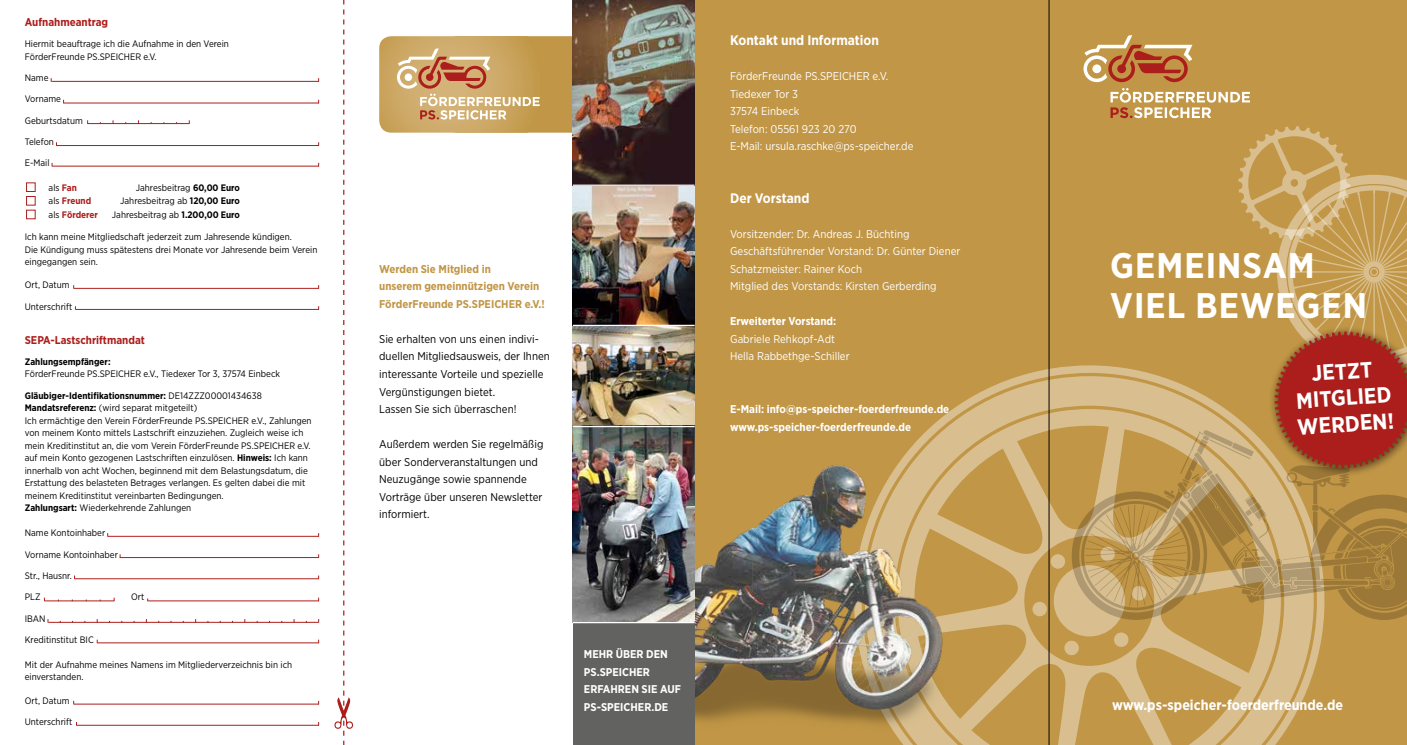
<style>
.page{position:relative;width:1407px;height:745px;background:#fff}
.page>*{position:absolute;margin:0;border:0;box-sizing:border-box;transform-origin:0 0}
.t1{font:700 35.5px/40px "Gotham Narrow";letter-spacing:.03em;color:#fff}
.t2{font:700 22.12px/26.2px "Gotham Narrow";color:#fff;text-align:center}
.t3{font:700 14.38px "Gotham Narrow";color:#fff}
.t4{font:700 13.75px "Gotham Narrow";color:#fff}
.t5{font:11.25px/17.5px "Gotham Narrow";color:#fff}
.t6{font:11.25px/17.5px "Gotham Narrow";color:#000}
.t7{font:700 11.25px/17.5px "Gotham Narrow";color:#fff}
.t8{font:700 11.25px/17.5px "Gotham Narrow";color:#c19646}
.t9{font:700 11.25px "Gotham Narrow";color:#ac1e1c}
.t10{font:9.38px/12.5px "Gotham Narrow";color:#000}
.t11{font:700 9.38px/13.8px "Gotham Narrow";color:#ac1e1c}
.t12{font:700 9.38px "Gotham Narrow";color:#000}
.s1{font-weight:400;color:#000}
.s2{font-weight:700}
</style>
<div class="page">
<div style="left:694px;top:0;width:713px;height:744px;background:#c19646"></div>
<img style="left:573px;top:326px;width:121px;height:99px">
<img style="left:379px;top:36px;width:18px;height:96px">
<svg style="left:397px;top:36px;width:176px;height:96px;background:#cca468"></svg>
<svg style="left:334px;top:0;width:19px;height:744px"></svg>
<hr style="left:48px;top:621px;width:270px;height:1px;background:#ac1e1c">
<hr style="left:45px;top:600px;width:69px;height:1px;background:#ac1e1c">
<hr style="left:108px;top:535px;width:211px;height:1px;background:#ac1e1c">
<hr style="left:120px;top:557px;width:199px;height:1px;background:#ac1e1c">
<hr style="left:75px;top:578px;width:244px;height:1px;background:#ac1e1c">
<hr style="left:148px;top:600px;width:171px;height:1px;background:#ac1e1c">
<hr style="left:97px;top:642px;width:222px;height:1px;background:#ac1e1c">
<hr style="left:74px;top:703px;width:245px;height:1px;background:#ac1e1c">
<hr style="left:77px;top:724px;width:242px;height:1px;background:#ac1e1c">
<hr style="left:74px;top:288px;width:245px;height:1px;background:#ac1e1c">
<hr style="left:76px;top:309px;width:243px;height:1px;background:#ac1e1c">
<hr style="left:88px;top:123px;width:101px;height:1px;background:#ac1e1c">
<hr style="left:51px;top:81px;width:268px;height:1px;background:#ac1e1c">
<hr style="left:64px;top:103px;width:255px;height:1px;background:#ac1e1c">
<hr style="left:52px;top:166px;width:267px;height:1px;background:#ac1e1c">
<hr style="left:56px;top:145px;width:263px;height:1px;background:#ac1e1c">
<div style="left:26px;top:182px;width:9px;height:10px;border:1px solid #ac1e1c"></div>
<div style="left:26px;top:210px;width:9px;height:9px;border:1px solid #ac1e1c"></div>
<div style="left:26px;top:196px;width:9px;height:9px;border:1px solid #ac1e1c"></div>
<svg style="left:906px;top:365px;width:418px;height:379px"></svg>
<svg style="left:1083px;top:35px;width:109px;height:47px"></svg>
<svg style="left:1110px;top:88px;width:140px;height:30px"></svg>
<svg style="left:1070px;top:126px;width:337px;height:493px"></svg>
<img style="left:694px;top:454px;width:252px;height:290px">
<div style="left:573px;top:622px;width:121px;height:122px;background:#626261"></div>
<img style="left:573px;top:427px;width:121px;height:194px">
<img style="left:573px;top:0;width:121px;height:324px">
<hr style="left:573px;top:184px;width:121px;height:2px;background:#fff">
<hr style="left:573px;top:621px;width:121px;height:2px;background:#fff">
<hr style="left:1049px;top:0;width:1px;height:744px;background:#000">
<p class="t9" style="left:25px;top:15px;width:85px">Aufnahmeantrag</p>
<p class="t10" style="left:25px;top:37px;width:206px">Hiermit beauftrage ich die Aufnahme in den Verein<br>FörderFreunde PS.SPEICHER e.V.</p>
<p class="t10" style="left:25px;top:71px;width:25px">Name</p>
<p class="t10" style="left:25px;top:92px;width:38px">Vorname</p>
<p class="t10" style="left:25px;top:114px;width:60px">Geburtsdatum</p>
<p class="t10" style="left:25px;top:135px;width:31px">Telefon</p>
<p class="t10" style="left:25px;top:156px;width:26px">E-Mail</p>
<p class="t11" style="left:49px;top:180px;width:51px"><span class="s1">als</span> Fan<br><span class="s1">als</span> Freund <span class="s1">als</span> Förderer</p>
<p class="t10" style="left:112px;top:180px;width:129px;line-height:13.8px;text-align:right">Jahresbeitrag <span class="s2">60,00 Euro<br></span>Jahresbeitrag ab <span class="s2">120,00 Euro<br></span>Jahresbeitrag ab <span class="s2">1.200,00 Euro</span></p>
<p class="t10" style="left:25px;top:230px;width:294px">Ich kann meine Mitgliedschaft jederzeit zum Jahresende kündigen.<br>Die Kündigung muss spätestens drei Monate vor Jahresende beim Verein eingegangen sein.</p>
<p class="t10" style="left:25px;top:278px;width:46px">Ort, Datum</p>
<p class="t10" style="left:25px;top:300px;width:49px">Unterschrift</p>
<p class="t9" style="left:25px;top:332px;width:122px">SEPA-Lastschriftmandat</p>
<p class="t12" style="left:25px;top:355px;width:87px">Zahlungsempfänger:</p>
<p class="t10" style="left:25px;top:367px;width:257px">FörderFreunde PS.SPEICHER e.V., Tiedexer Tor 3, 37574 Einbeck</p>
<p class="t10" style="left:25px;top:389px;width:288px"><span class="s2">Gläubiger-Identifikationsnummer:</span> DE14ZZZ00001434638<br><span class="s2">Mandatsreferenz:</span> (wird separat mitgeteilt)<br>Ich ermächtige den Verein FörderFreunde PS.SPEICHER e.V., Zahlungen von meinem Konto mittels Lastschrift einzuziehen. Zugleich weise ich mein Kreditinstitut an, die vom Verein FörderFreunde PS.SPEICHER e.V. auf mein Konto gezogenen Lastschriften einzulösen. <span class="s2">Hinweis:</span> Ich kann innerhalb von acht Wochen, beginnend mit dem Belastungsdatum, die Erstattung des belasteten Betrages verlangen. Es gelten dabei die mit meinem Kreditinstitut vereinbarten Bedingungen.<br><span class="s2">Zahlungsart:</span> Wiederkehrende Zahlungen</p>
<p class="t10" style="left:25px;top:526px;width:82px">Name Kontoinhaber</p>
<p class="t10" style="left:25px;top:547px;width:95px">Vorname Kontoinhaber</p>
<p class="t10" style="left:25px;top:569px;width:49px">Str., Hausnr.</p>
<p class="t10" style="left:25px;top:590px;width:17px">PLZ</p>
<p class="t10" style="left:131px;top:590px;width:15px">Ort</p>
<p class="t10" style="left:25px;top:611px;width:22px">IBAN</p>
<p class="t10" style="left:25px;top:632px;width:70px">Kreditinstitut BIC</p>
<p class="t10" style="left:25px;top:657px;width:269px">Mit der Aufnahme meines Namens im Mitgliederverzeichnis bin ich einverstanden.</p>
<p class="t10" style="left:25px;top:693px;width:46px">Ort, Datum</p>
<p class="t10" style="left:25px;top:714px;width:49px">Unterschrift</p>
<p class="t8" style="left:379px;top:260px;width:167px">Werden Sie Mitglied in<br>unserem gemeinnützigen Verein<br>FörderFreunde PS.SPEICHER e.V.!</p>
<p class="t6" style="left:379px;top:330px;width:172px">Sie erhalten von uns einen indivi&shy;duellen Mitgliedsausweis, der Ihnen interessante Vorteile und spezielle Vergünstigungen bietet.<br>Lassen Sie sich überraschen!</p>
<p class="t6" style="left:379px;top:435px;width:166px">Außerdem werden Sie regelmäßig über Sonderveranstaltungen und<br>Neuzugänge sowie spannende<br>Vorträge über unseren Newsletter informiert.</p>
<h3 class="t4" style="left:730px;top:31px;width:150px">Kontakt und Information</h3>
<p class="t5" style="left:730px;top:67px;width:185px">FörderFreunde PS.SPEICHER e.V.<br>Tiedexer Tor 3<br>37574 Einbeck<br>Telefon: 05561 923 20 270<br>E-Mail: ursula.raschke@ps-speicher.de</p>
<h3 class="t4" style="left:730px;top:189px;width:81px">Der Vorstand</h3>
<p class="t5" style="left:730px;top:225px;width:232px">Vorsitzender: Dr. Andreas J. Büchting Geschäftsführender Vorstand: Dr. Günter Diener Schatzmeister: Rainer Koch<br>Mitglied des Vorstands: Kirsten Gerberding</p>
<p class="t7" style="left:730px;top:312px;width:108px">Erweiterter Vorstand:</p>
<p class="t5" style="left:730px;top:330px;width:121px">Gabriele Rehkopf-Adt<br>Hella Rabbethge-Schiller</p>
<p class="t7" style="left:730px;top:400px;width:221px">E-Mail: info@ps-speicher-foerderfreunde.de www.ps-speicher-foerderfreunde.de</p>
<p class="t7" style="left:584px;top:645px;width:99px">MEHR ÜBER DEN<br>PS.SPEICHER<br>ERFAHREN SIE AUF<br>PS-SPEICHER.DE</p>
<h1 class="t1" style="left:1110px;top:245px;width:258px">GEMEINSAM<br>VIEL BEWEGEN</h1>
<h2 class="t2" style="left:1292px;top:361px;width:98px;rotate:-4deg">JETZT<br>MITGLIED<br>WERDEN!</h2>
<h3 class="t3" style="left:1112px;top:695px;width:233px">www.ps-speicher-foerderfreunde.de</h3>
</div>
